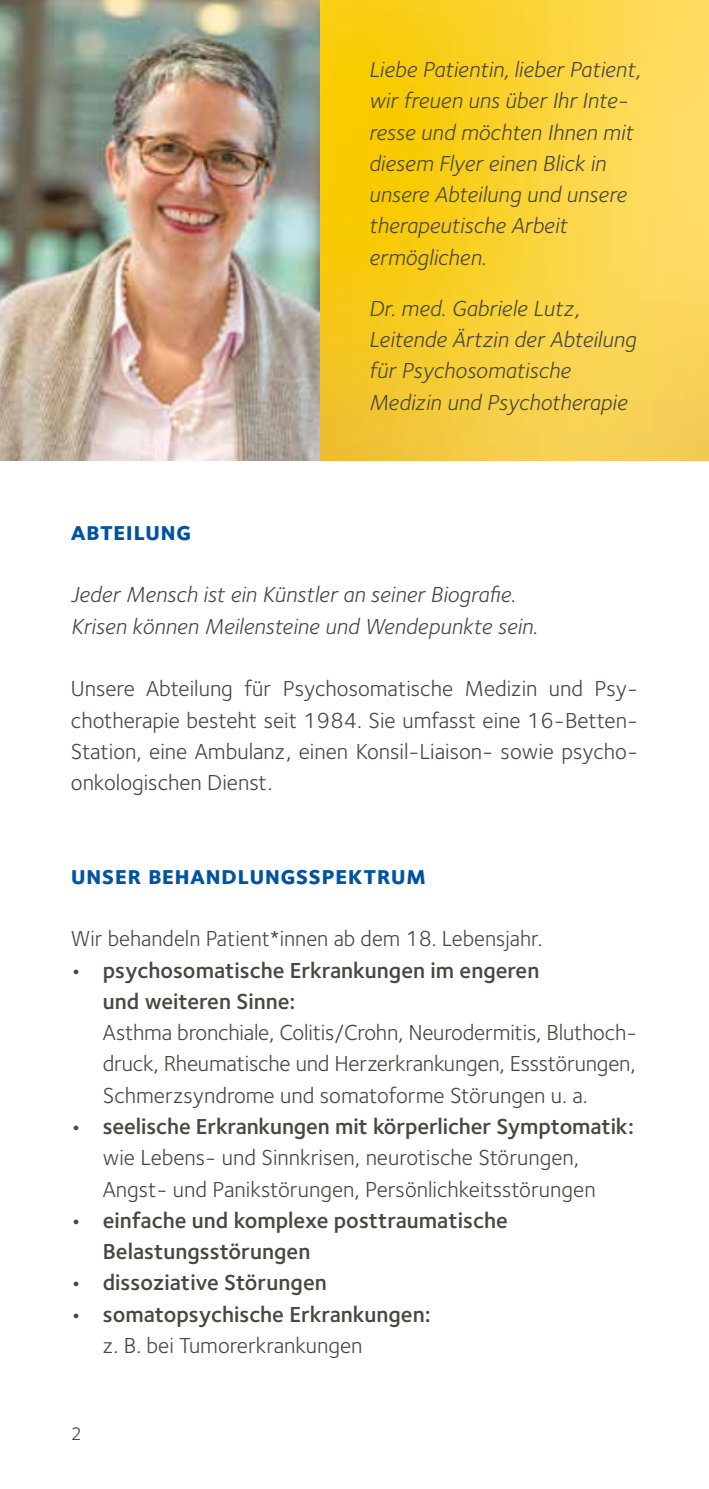
<style>
.page{position:relative;width:709px;height:1489px;background:#fff}
.page>*{position:absolute;margin:0;border:0;box-sizing:border-box;transform-origin:0 0}
.t1{font:26.25px "Foundry Sterling Bold Expert";letter-spacing:.01em;color:#00539e}
.t2{font:22.5px/31.2px "Foundry Sterling";color:#494740}
.t3{font:italic 22.5px/31.2px "Foundry Sterling";color:#494740}
.t4{font:600 22.5px/31.2px "Foundry Sterling";color:#494740}
.t5{font:18.75px "Foundry Sterling";color:#494740}
</style>
<div class="page">
<svg style="left:319px;top:0;width:390px;height:461px;background:#f8d037"></svg>
<img style="left:0;top:0;width:319px;height:461px">
<p class="t1" style="left:71px;top:515px;width:122px">abteilung</p>
<p class="t3" style="left:368px;top:54px;width:273px">Liebe Patientin, lieber Patient, wir freuen uns über Ihr Inte&shy;resse und möchten Ihnen mit diesem Flyer einen Blick in unsere Abteilung und unsere therapeutische Arbeit ermöglichen.</p>
<p class="t3" style="left:368px;top:292px;width:269px">Dr. med. Gabriele Lutz,<br>Leitende Ärtzin der Abteilung für Psychosomatische<br>Medizin und Psychotherapie</p>
<p class="t3" style="left:71px;top:579px;width:468px">Jeder Mensch ist ein Künstler an seiner Biografie.<br>Krisen können Meilensteine und Wendepunkte sein.</p>
<p class="t2" style="left:71px;top:673px;width:568px">Unsere Abteilung für Psychosomatische Medizin und Psy&shy;chotherapie besteht seit 1984. Sie umfasst eine 16- Betten-Station, eine Ambulanz, einen Konsil- Liaison- sowie psycho&shy;onkologischen Dienst.</p>
<p class="t1" style="left:71px;top:859px;width:357px">unser behandlungsspektrum</p>
<p class="t2" style="left:71px;top:923px;width:473px">Wir behandeln Patient*innen ab dem 18. Lebensjahr.</p>
<p class="t4" style="left:103px;top:954px;width:438px;text-indent:-32px">• psychosomatische Erkrankungen im engeren und weiteren Sinne:</p>
<p class="t2" style="left:103px;top:1016px;width:534px;text-align:justify">Asthma bronchiale, Colitis/Crohn, Neurodermitis, Bluthoch&shy;druck, Rheumatische und Herzerkrankungen, Essstörungen, Schmerzsyndrome und somatoforme Störungen u. a.</p>
<p class="t4" style="left:71px;top:1110px;width:564px">• seelische Erkrankungen mit körperlicher Symptomatik:</p>
<p class="t2" style="left:103px;top:1141px;width:494px">wie Lebens- und Sinnkrisen, neurotische Störungen,<br>Angst- und Panikstörungen, Persönlichkeitsstörungen</p>
<p class="t4" style="left:103px;top:1204px;width:406px;text-indent:-32px">• einfache und komplexe posttraumatische<br>Belastungsstörungen</p>
<p class="t4" style="left:71px;top:1266px;width:257px">• dissoziative Störungen</p>
<p class="t4" style="left:71px;top:1297px;width:361px">• somatopsychische Erkrankungen:</p>
<p class="t2" style="left:103px;top:1329px;width:261px">z. B. bei Tumorerkrankungen</p>
<p class="t5" style="left:71px;top:1422px;width:13px">2</p>
</div>
